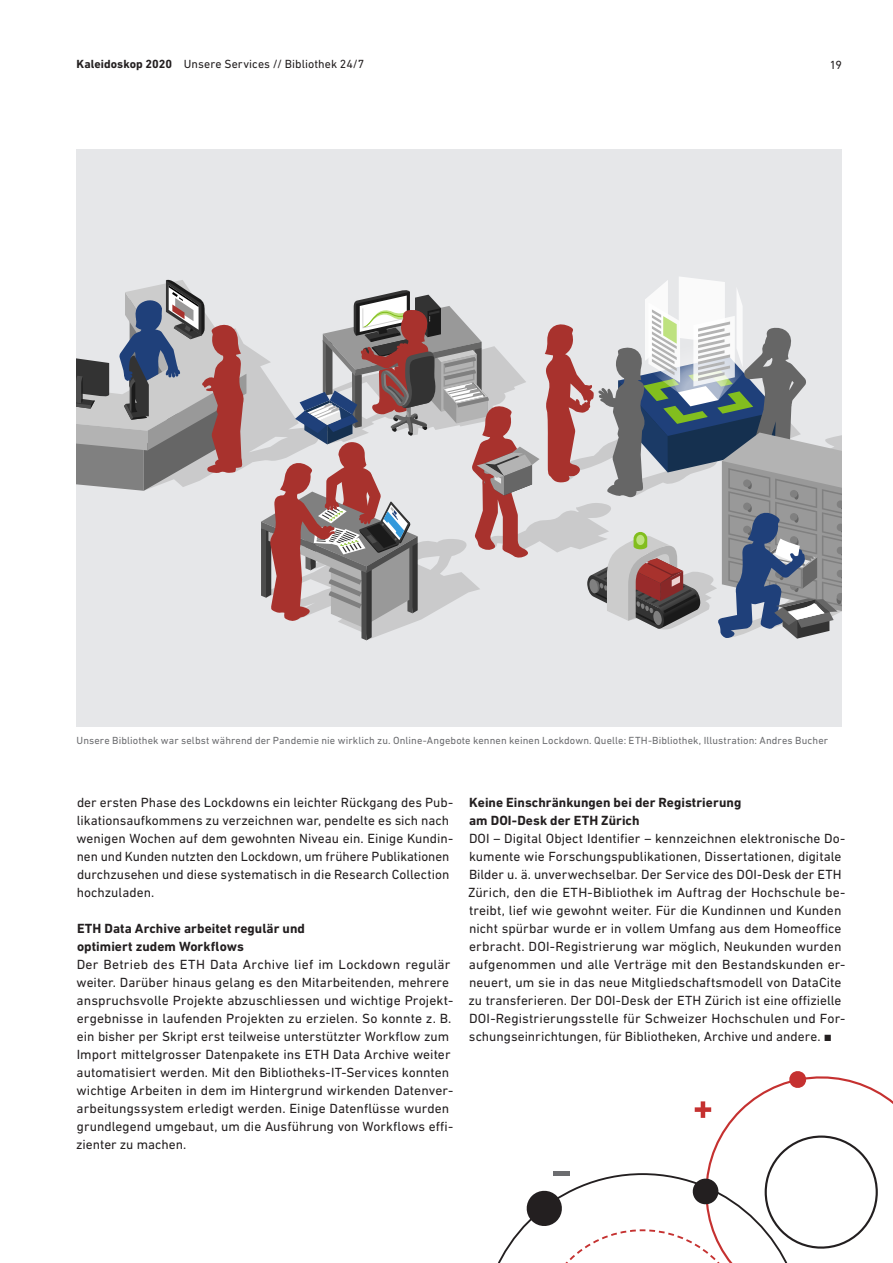
<style>
.page{position:relative;width:893px;height:1263px;background:#fff}
.page>*{position:absolute;margin:0;border:0;box-sizing:border-box;transform-origin:0 0}
.t1{font:13.5px/18px "DIN Next W1 G";letter-spacing:.005em;color:#231f20}
.t2{font:700 13.5px/18px "DIN Next W1 G";letter-spacing:.005em;color:#231f20}
.t3{font:12px "DIN Next W1 G";letter-spacing:.005em;color:#231f20}
.t4{font:10.5px "DIN Next W1 G";letter-spacing:.01em;color:#6c6d70}
.s1{font-weight:700}
.s2{font-family:"Arial"}
</style>
<div class="page">
<div style="left:77px;top:149px;width:765px;height:577px;background:#e6e7e9"></div>
<svg style="left:77px;top:277px;width:765px;height:363px"></svg>
<svg style="left:498px;top:1071px;width:395px;height:192px"></svg>
<hr style="left:553px;top:1171px;width:17px;height:4px;background:#6c6d70">
<p class="t3" style="left:77px;top:57px;width:289px"><span class="s1">Kaleidoskop 2020</span> Unsere Services // Bibliothek 24/7</p>
<p class="t3" style="left:830px;top:58px;width:14px">19</p>
<p class="t4" style="left:77px;top:735px;width:753px">Unsere Bibliothek war selbst während der Pandemie nie wirklich zu. Online-Angebote kennen keinen Lockdown. Quelle: ETH-Bibliothek, Illustration: Andres Bucher</p>
<p class="t1" style="left:77px;top:793px;width:378px">der ersten Phase des Lockdowns ein leichter Rückgang des Pub&shy;likationsaufkommens zu verzeichnen war, pendelte es sich nach wenigen Wochen auf dem gewohnten Niveau ein. Einige Kundin&shy;nen und Kunden nutzten den Lockdown, um frühere Publikationen durchzusehen und diese systematisch in die Research Collection hochzuladen.</p>
<p class="t2" style="left:77px;top:920px;width:229px">ETH Data Archive arbeitet regulär und optimiert zudem Workflows</p>
<p class="t1" style="left:76px;top:955px;width:379px">Der Betrieb des ETH Data Archive lief im Lockdown regulär weiter. Darüber hinaus gelang es den Mitarbeitenden, mehrere anspruchsvolle Projekte abzuschliessen und wichtige Projekt&shy;ergebnisse in laufenden Projekten zu erzielen. So konnte z. B. ein bisher per Skript erst teilweise unterstützter Workflow zum Import mittelgrosser Datenpakete ins ETH Data Archive weiter automatisiert werden. Mit den Bibliotheks-IT-Services konnten wichtige Arbeiten in dem im Hintergrund wirkenden Datenver&shy;arbeitungssystem erledigt werden. Einige Datenflüsse wurden grundlegend umgebaut, um die Ausführung von Workflows effi&shy;zienter zu machen.</p>
<p class="t2" style="left:469px;top:794px;width:274px">Keine Einschränkungen bei der Registrierung am DOI-Desk der ETH Zürich</p>
<p class="t1" style="left:468px;top:829px;width:379px">DOI – Digital Object Identifier – kennzeichnen elektronische Do&shy;kumente wie Forschungspublikationen, Dissertationen, digitale Bilder u. ä. unverwechselbar. Der Service des DOI-Desk der ETH Zürich, den die ETH-Bibliothek im Auftrag der Hochschule be&shy;treibt, lief wie gewohnt weiter. Für die Kundinnen und Kunden nicht spürbar wurde er in vollem Umfang aus dem Homeoffice erbracht. DOI-Registrierung war möglich, Neukunden wurden aufgenommen und alle Verträge mit den Bestandskunden er&shy;neuert, um sie in das neue Mitgliedschaftsmodell von DataCite zu transferieren. Der DOI-Desk der ETH Zürich ist eine offizielle DOI-Registrierungsstelle für Schweizer Hochschulen und For&shy;schungseinrichtungen, für Bibliotheken, Archive und andere. <span class="s2">■</span></p>
</div>
